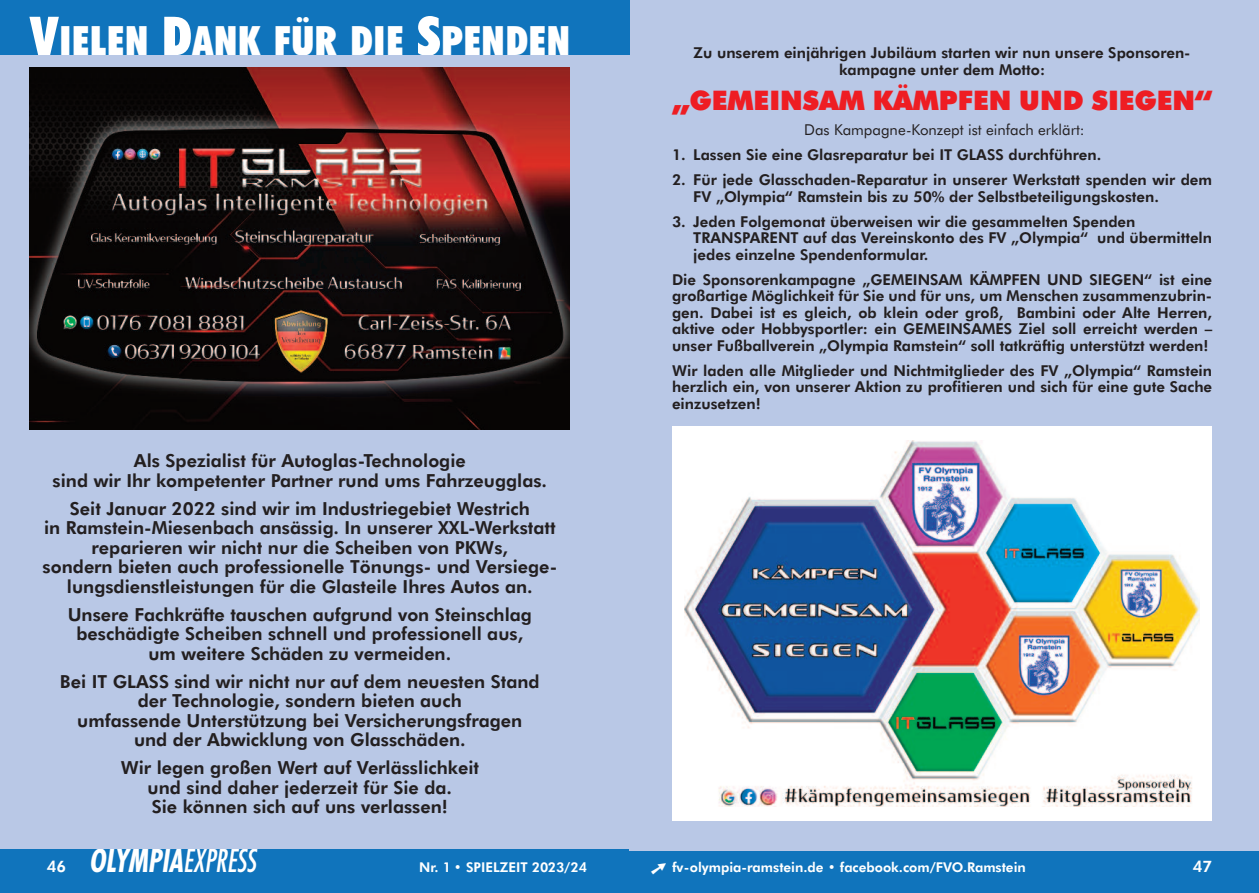
<style>
.page{position:relative;width:1259px;height:893px;background:#fff}
.page>*{position:absolute;margin:0;border:0;box-sizing:border-box;transform-origin:0 0}
.t1{font:900 condensed 40.5px "Futura BT";letter-spacing:.02em;color:#fff}
.t2{font:italic 700 condensed 30.75px "Futura";color:#fff;scale:.9 1}
.t3{font:900 27px "Futura BT";color:#ee1d23}
.t4{font:800 18px/19.5px "Futura BT";color:#231f20;text-align:center}
.t5{font:800 15.75px "Futura BT";color:#fff}
.t6{font:800 15px/16.5px "Futura BT";color:#231f20}
.t7{font:15px "Futura BT";color:#231f20}
.t8{font:800 13.5px "Futura BT";color:#fff}
.s1{font-size:54px}
.s2{font-family:"Futura BT";font-weight:800;font-style:normal;font-stretch:normal;font-size:15.75px}
.s3{font-weight:400}
</style>
<div class="page">
<div style="left:629px;top:848px;width:630px;height:45px;background:#1074bc"></div>
<div style="left:0;top:848px;width:629px;height:45px;background:#1074bc"></div>
<div style="left:629px;top:0;width:630px;height:850px;background:#b9c8e6"></div>
<div style="left:672px;top:426px;width:540px;height:395px;background:#fff"></div>
<img style="left:684px;top:440px;width:515px;height:367px">
<div style="left:0;top:0;width:629px;height:55px;background:#1074bc"></div>
<div style="left:0;top:55px;width:629px;height:793px;background:#b9c8e6"></div>
<img style="left:30px;top:67px;width:540px;height:362px">
<h1 class="t1" style="left:30px;top:24px;width:541px"><span class="s1">V</span>IELEN <span class="s1">D</span>ANK FÜR DIE <span class="s1">S</span>PENDEN</h1>
<p class="t4" style="left:53px;top:453px;width:496px">Als Spezialist für Autoglas-Technologie<br>sind wir Ihr kompetenter Partner rund ums Fahrzeugglas.</p>
<p class="t4" style="left:43px;top:500px;width:516px">Seit Januar 2022 sind wir im Industriegebiet Westrich<br>in Ramstein-Miesenbach ansässig. In unserer XXL-Werkstatt reparieren wir nicht nur die Scheiben von PKWs,<br>sondern bieten auch professionelle Tönungs- und Versiege&shy;lungsdienstleistungen für die Glasteile Ihres Autos an.</p>
<p class="t4" style="left:68px;top:606px;width:466px">Unsere Fachkräfte tauschen aufgrund von Steinschlag beschädigte Scheiben schnell und professionell aus, um weitere Schäden zu vermeiden.</p>
<p class="t4" style="left:60px;top:673px;width:481px">Bei IT GLASS sind wir nicht nur auf dem neuesten Stand der Technologie, sondern bieten auch<br>umfassende Unterstützung bei Versicherungsfragen und der Abwicklung von Glasschäden.</p>
<p class="t4" style="left:121px;top:760px;width:360px">Wir legen großen Wert auf Verlässlichkeit und sind daher jederzeit für Sie da.<br>Sie können sich auf uns verlassen!</p>
<p class="t6" style="left:693px;top:46px;width:498px;text-align:center">Zu unserem einjährigen Jubiläum starten wir nun unsere Sponsoren&shy;kampagne unter dem Motto:</p>
<h3 class="t3" style="left:672px;top:90px;width:541px">„GEMEINSAM KÄMPFEN UND SIEGEN“</h3>
<p class="t7" style="left:804px;top:124px;width:282px">Das Kampagne-Konzept ist einfach erklärt:</p>
<p class="t6" style="left:672px;top:148px;width:431px">1. Lassen Sie eine Glasreparatur bei IT GLASS durchführen.</p>
<p class="t6" style="left:693px;top:173px;width:520px;text-indent:-21px">2. Für jede Glasschaden-Reparatur in unserer Werkstatt spenden wir dem<br>FV „Olympia“ Ramstein bis zu 50% der Selbstbeteiligungskosten.</p>
<p class="t6" style="left:693px;top:214px;width:520px;text-indent:-21px">3. Jeden Folgemonat überweisen wir die gesammelten Spenden<br>TRANSPARENT auf das Vereinskonto des FV „Olympia“ und übermitteln jedes einzelne Spendenformular.</p>
<p class="t6" style="left:672px;top:272px;width:541px;text-align:justify">Die Sponsorenkampagne „GEMEINSAM KÄMPFEN UND SIEGEN“ ist eine großartige Möglichkeit für Sie und für uns, um Menschen zusammenzubrin&shy;gen. Dabei ist es gleich, ob klein oder groß, Bambini oder Alte Herren, aktive oder Hobbysportler: ein GEMEINSAMES Ziel soll erreicht werden – unser Fußballverein „Olympia Ramstein“ soll tatkräftig unterstützt werden!</p>
<p class="t6" style="left:672px;top:363px;width:541px;text-align:justify">Wir laden alle Mitglieder und Nichtmitglieder des FV „Olympia“ Ramstein herzlich ein, von unserer Aktion zu profitieren und sich für eine gute Sache einzusetzen!</p>
<h2 class="t2" style="left:47px;top:847px;width:234px"><span class="s2">46</span> OLYMPIA<span class="s3">EXPRESS</span></h2>
<p class="t8" style="left:419px;top:861px;width:169px">Nr. 1 • SPIELZEIT 2023/24</p>
<p class="t8" style="left:672px;top:861px;width:355px">fv-olympia-ramstein.de • facebook.com/FVO.Ramstein</p>
<p class="t5" style="left:1193px;top:860px;width:21px">47</p>
</div>
